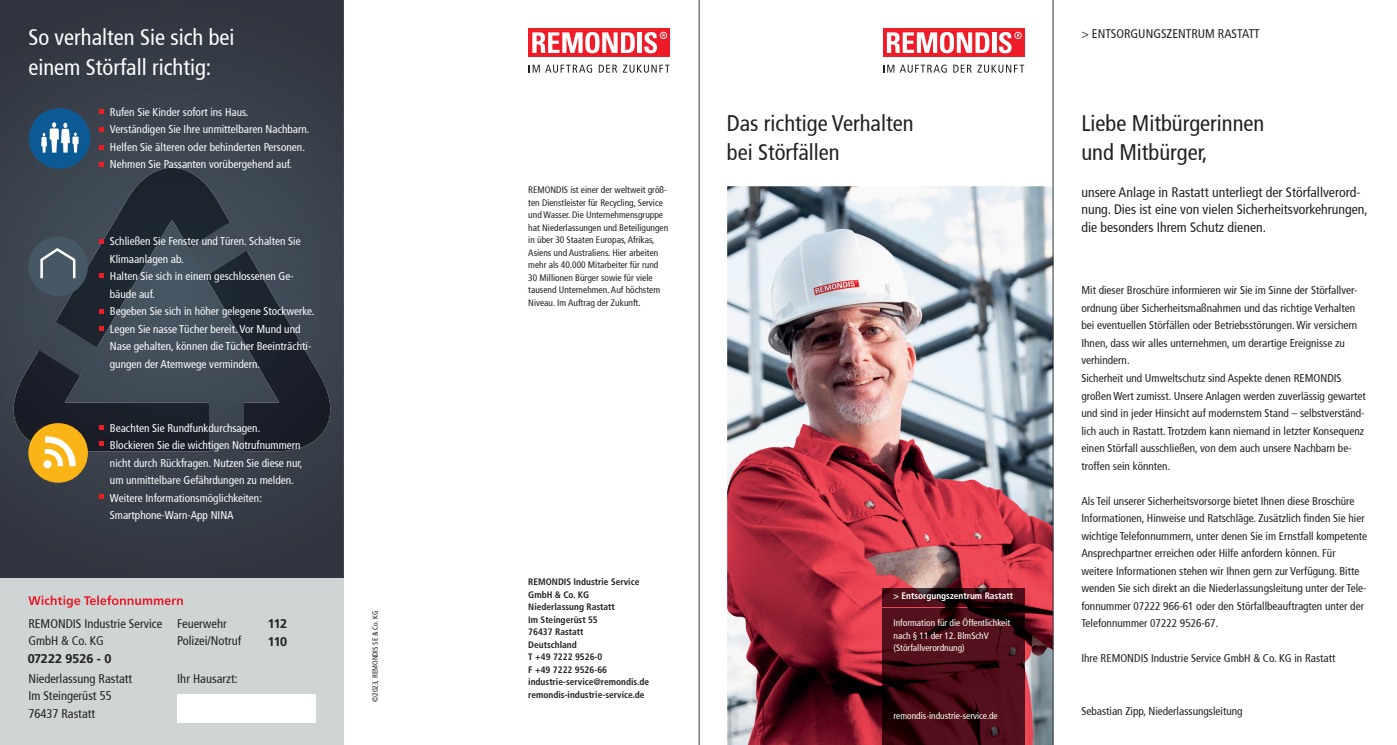
<style>
.page{position:relative;width:1397px;height:745px;background:#fff}
.page>*{position:absolute;margin:0;border:0;box-sizing:border-box;transform-origin:0 0}
.t1{font:condensed 22.5px/29.2px "Frutiger";color:#231f20}
.t2{font:condensed 22.5px/29.2px "Frutiger 57";color:#fff}
.t3{font:condensed 13.75px/17.5px "Frutiger";color:#231f20}
.t4{font:condensed 12.5px/17.5px "Frutiger 57";color:#231f20}
.t5{font:condensed 12.5px "Frutiger";color:#231f20}
.t6{font:700 12.5px "Frutiger BQ";color:#231f20}
.t7{font:700 12.5px/17.5px "Frutiger BQ";letter-spacing:-.02em;color:#231f20}
.t8{font:condensed 11.25px/17.5px "Frutiger";color:#fff}
.t9{font:condensed 11.25px/17.5px "Frutiger";color:#231f20}
.t10{font:condensed 11.25px/17.5px "Frutiger 57";color:#231f20}
.t11{font:condensed 9.38px/12.5px "Frutiger 57";color:#231f20}
.t12{font:700 condensed 9.38px/12.5px "Frutiger";color:#231f20}
.t13{font:condensed 9.38px/12.5px "Frutiger";color:#fff}
.t14{font:700 condensed 9.38px "Frutiger";color:#fff}
.t15{font:condensed 7.5px "Frutiger";color:#231f20}
</style>
<div class="page">
<img style="left:727px;top:186px;width:325px;height:558px">
<div style="left:528px;top:28px;width:142px;height:29px;background:#ee1c28"></div>
<div style="left:659px;top:32px;width:8px;height:7px;background:#fce2e3;border-radius:50%"></div>
<svg style="left:532px;top:32px;width:103px;height:21px"></svg>
<hr style="left:637px;top:32px;width:4px;height:21px;background:#fff">
<svg style="left:644px;top:32px;width:22px;height:21px"></svg>
<svg style="left:528px;top:65px;width:11px;height:8px"></svg>
<svg style="left:545px;top:65px;width:47px;height:8px"></svg>
<svg style="left:598px;top:65px;width:71px;height:8px"></svg>
<div style="left:882px;top:28px;width:142px;height:29px;background:#ee1c28"></div>
<svg style="left:886px;top:32px;width:103px;height:21px"></svg>
<div style="left:991px;top:32px;width:5px;height:21px;background:#fff"></div>
<svg style="left:998px;top:32px;width:22px;height:21px"></svg>
<svg style="left:883px;top:65px;width:63px;height:8px"></svg>
<svg style="left:953px;top:65px;width:18px;height:8px"></svg>
<svg style="left:977px;top:65px;width:47px;height:8px"></svg>
<img style="left:882px;top:608px;width:142px;height:136px">
<img style="left:882px;top:588px;width:142px;height:18px">
<hr style="left:698px;top:0;width:1px;height:744px;background:#30343e">
<hr style="left:1052px;top:0;width:1px;height:744px;background:#30343e">
<svg style="left:0;top:0;width:344px;height:578px;background:#353b46"></svg>
<img style="left:14px;top:168px;width:316px;height:283px">
<svg style="left:188px;top:222px;width:60px;height:54px;background:#35414c"></svg>
<div style="left:210px;top:402px;width:33px;height:50px;background:#3b444e"></div>
<svg style="left:99px;top:109px;width:4px;height:5px"></svg>
<svg style="left:99px;top:145px;width:4px;height:4px"></svg>
<svg style="left:99px;top:127px;width:4px;height:4px"></svg>
<svg style="left:99px;top:163px;width:4px;height:4px"></svg>
<svg style="left:99px;top:273px;width:4px;height:4px"></svg>
<svg style="left:99px;top:239px;width:4px;height:4px"></svg>
<svg style="left:99px;top:309px;width:4px;height:4px"></svg>
<svg style="left:38px;top:321px;width:65px;height:55px;background:#333b46"></svg>
<svg style="left:99px;top:441px;width:4px;height:4px"></svg>
<svg style="left:99px;top:425px;width:4px;height:4px"></svg>
<svg style="left:99px;top:494px;width:4px;height:4px"></svg>
<div style="left:28px;top:423px;width:60px;height:59px;background:#fbb416;border-radius:50%"></div>
<div style="left:28px;top:236px;width:60px;height:60px;background:#475865;border-radius:50%"></div>
<img style="left:28px;top:109px;width:62px;height:59px">
<svg style="left:40px;top:248px;width:36px;height:31px"></svg>
<svg style="left:43px;top:460px;width:9px;height:8px"></svg>
<svg style="left:44px;top:436px;width:32px;height:30px"></svg>
<div style="left:0;top:578px;width:344px;height:166px;background:#cfd4d4"></div>
<svg style="left:28px;top:595px;width:155px;height:12px"></svg>
<div style="left:177px;top:694px;width:138px;height:28px;background:#fff"></div>
<h1 class="t2" style="left:28px;top:23px;width:208px">So verhalten Sie sich bei einem Störfall richtig:</h1>
<p class="t8" style="left:110px;top:103px;width:201px">Rufen Sie Kinder sofort ins Haus.<br>Verständigen Sie Ihre unmittelbaren Nachbarn.<br>Helfen Sie älteren oder behinderten Personen.<br>Nehmen Sie Passanten vorübergehend auf.</p>
<p class="t8" style="left:110px;top:232px;width:206px">Schließen Sie Fenster und Türen. Schalten Sie Klimaanlagen ab.<br>Halten Sie sich in einem geschlossenen Ge&shy;bäude auf.<br>Begeben Sie sich in höher gelegene Stockwerke.<br>Legen Sie nasse Tücher bereit. Vor Mund und Nase gehalten, können die Tücher Beeinträchti&shy;gungen der Atemwege vermindern.</p>
<p class="t8" style="left:110px;top:418px;width:194px">Beachten Sie Rundfunkdurchsagen.<br>Blockieren Sie die wichtigen Notrufnummern nicht durch Rückfragen. Nutzen Sie diese nur, um unmittelbare Gefährdungen zu melden.<br>Weitere Informationsmöglichkeiten:<br>Smartphone-Warn-App NINA</p>
<p class="t4" style="left:28px;top:614px;width:135px">REMONDIS Industrie Service<br>GmbH &amp; Co. KG</p>
<p class="t4" style="left:28px;top:669px;width:105px">Niederlassung Rastatt<br>Im Steingerüst 55<br>76437 Rastatt</p>
<p class="t6" style="left:28px;top:650px;width:85px">07222 9526 - 0</p>
<p class="t4" style="left:177px;top:614px;width:66px">Feuerwehr<br>Polizei/Notruf</p>
<p class="t7" style="left:268px;top:614px;width:21px">112<br>110</p>
<p class="t4" style="left:177px;top:669px;width:62px">Ihr Hausarzt:</p>
<p class="t15" style="left:371px;top:701px;width:93px;rotate:-90deg">©2023, REMONDIS SE &amp; Co. KG</p>
<p class="t11" style="left:528px;top:184px;width:141px">REMONDIS ist einer der weltweit größ&shy;ten Dienstleister für Recycling, Service und Wasser. Die Unternehmensgruppe hat Niederlassungen und Beteiligungen in über 30 Staaten Europas, Afrikas, Asiens und Australiens. Hier arbeiten mehr als 40.000 Mitarbeiter für rund 30 Millionen Bürger sowie für viele tausend Unternehmen. Auf höchstem Niveau. Im Auftrag der Zukunft.</p>
<h1 class="t1" style="left:726px;top:108px;width:188px">Das richtige Verhalten bei Störfällen</h1>
<p class="t12" style="left:528px;top:575px;width:122px">REMONDIS Industrie Service<br>GmbH &amp; Co. KG<br>Niederlassung Rastatt<br>Im Steingerüst 55<br>76437 Rastatt<br>Deutschland<br>T +49 7222 9526-0<br>F +49 7222 9526-66 industrie-service@remondis.de remondis-industrie-service.de</p>
<p class="t14" style="left:893px;top:590px;width:121px">&gt; Entsorgungszentrum Rastatt</p>
<p class="t13" style="left:893px;top:616px;width:118px">Information für die Öffentlichkeit nach § 11 der 12. BlmSchV (Störfallverordnung)</p>
<p class="t13" style="left:893px;top:709px;width:106px">remondis-industrie-service.de</p>
<p class="t5" style="left:1081px;top:26px;width:180px">&gt; ENTSORGUNGSZENTRUM RASTATT</p>
<h1 class="t1" style="left:1081px;top:109px;width:184px">Liebe Mitbürgerinnen und Mitbürger,</h1>
<p class="t3" style="left:1081px;top:183px;width:288px">unsere Anlage in Rastatt unterliegt der Störfallverord&shy;nung. Dies ist eine von vielen Sicherheitsvorkehrungen, die besonders Ihrem Schutz dienen.</p>
<p class="t9" style="left:1081px;top:281px;width:286px">Mit dieser Broschüre informieren wir Sie im Sinne der Störfallver&shy;ordnung über Sicherheitsmaßnahmen und das richtige Verhalten bei eventuellen Störfällen oder Betriebsstörungen. Wir versichern Ihnen, dass wir alles unternehmen, um derartige Ereignisse zu verhindern.<br>Sicherheit und Umweltschutz sind Aspekte denen REMONDIS großen Wert zumisst. Unsere Anlagen werden zuverlässig gewartet und sind in jeder Hinsicht auf modernstem Stand – selbstverständ&shy;lich auch in Rastatt. Trotzdem kann niemand in letzter Konsequenz einen Störfall ausschließen, von dem auch unsere Nachbarn be&shy;troffen sein könnten.</p>
<p class="t10" style="left:1081px;top:492px;width:287px">Als Teil unserer Sicherheitsvorsorge bietet Ihnen diese Broschüre Informationen, Hinweise und Ratschläge. Zusätzlich finden Sie hier wichtige Telefonnummern, unter denen Sie im Ernstfall kompetente Ansprechpartner erreichen oder Hilfe anfordern können. Für weitere Informationen stehen wir Ihnen gern zur Verfügung. Bitte wenden Sie sich direkt an die Niederlassungsleitung unter der Tele&shy;fonnummer 07222 966-61 oder den Störfallbeauftragten unter der Telefonnummer 07222 9526-67.</p>
<p class="t10" style="left:1081px;top:649px;width:255px">Ihre REMONDIS Industrie Service GmbH &amp; Co. KG in Rastatt</p>
<p class="t10" style="left:1081px;top:702px;width:163px">Sebastian Zipp, Niederlassungsleitung</p>
</div>
